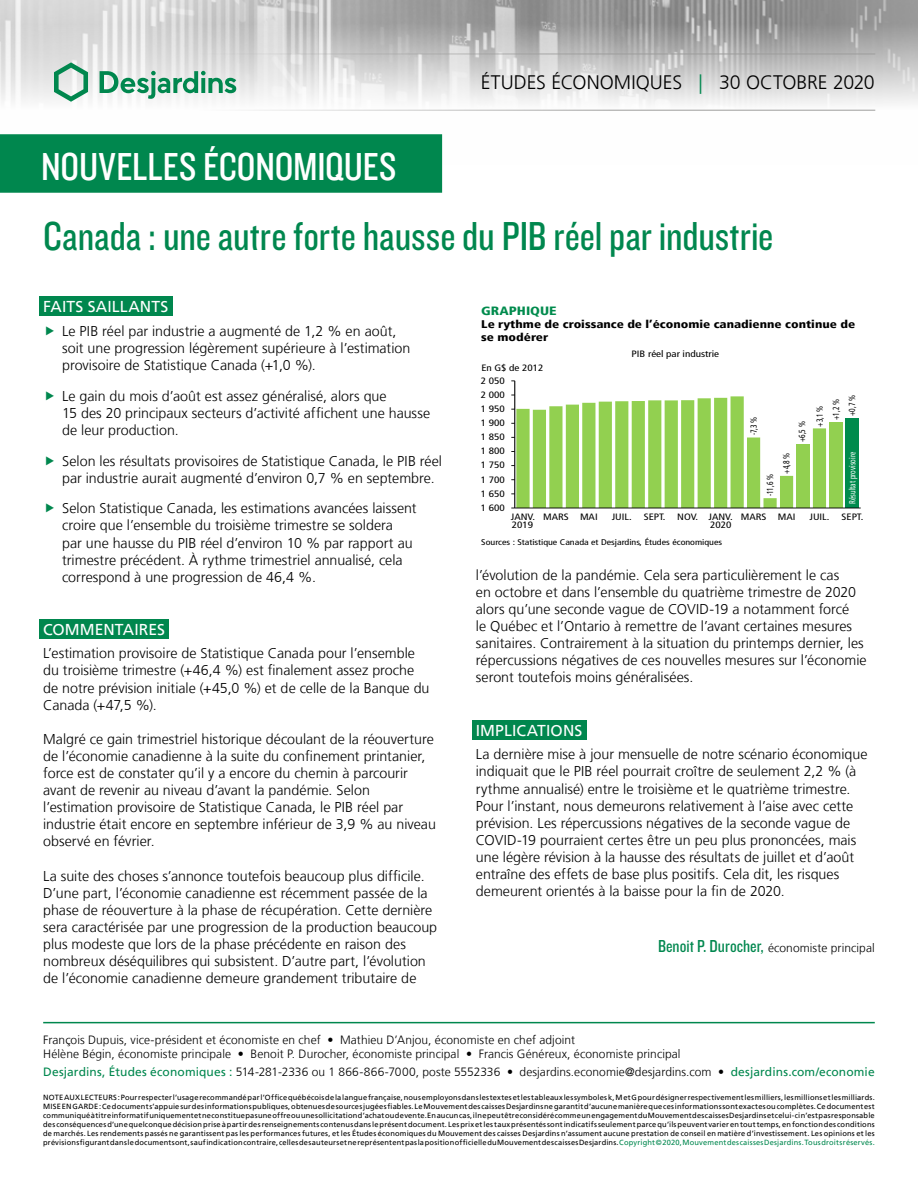
<style>
.page{position:relative;width:918px;height:1188px;background:#fff}
.page>*{position:absolute;margin:0;border:0;box-sizing:border-box;transform-origin:0 0}
.t1{font:42px "Knockout 29 Junior Ltweight";color:#00874e}
.t2{font:40.5px "Knockout 29 Junior Ltweight";color:#fff}
.t3{font:300 19.5px "Frutiger LT";letter-spacing:-.005em;color:#000}
.t4{font:15.75px "Frutiger LT";letter-spacing:.005em;color:#fff}
.t5{font:300 14.25px/17.1px "Frutiger LT";color:#000}
.t6{font:300 12px/14.4px "Frutiger LT";letter-spacing:.005em;color:#000}
.t7{font:900 condensed 12px "Frutiger LT";color:#008b4d;scale:1.2 1}
.t8{font:900 condensed 11.1px/13.2px "Frutiger LT";color:#000;scale:1.2 1}
.t9{font:condensed 9.3px "Frutiger LT";color:#000;scale:1.2 1}
.t10{font:condensed 9.15px "Frutiger LT";color:#000;scale:1.2 1}
.t11{font:condensed 8.85px "Frutiger LT";color:#000;scale:.83 1}
.t12{font:condensed 8.85px "Frutiger LT";color:#fff;scale:.83 1}
.t13{font:condensed 8.25px "Frutiger LT";color:#000;scale:1.2 1}
.t14{font:7.5px/9px "Frutiger LT";letter-spacing:.025em;color:#000;text-align:justify}
.s1{color:#00874e}
.s2{font-family:"Knockout 29 Junior Ltweight";font-weight:400;font-size:18px;color:#00874e}
.s3{font-weight:400;color:#00874e}
</style>
<div class="page">
<img style="left:0;top:0;width:918px;height:164px">
<hr style="left:43px;top:54px;width:832px;height:1px;background:#9d9d9c">
<hr style="left:43px;top:110px;width:832px;height:1px;background:#9d9d9c">
<svg style="left:54px;top:62px;width:34px;height:40px"></svg>
<svg style="left:100px;top:71px;width:136px;height:28px"></svg>
<div style="left:0;top:135px;width:441px;height:57px;background:#00874e"></div>
<div style="left:0;top:134px;width:442px;height:59px;border:2px solid #00874e"></div>
<hr style="left:43px;top:1022px;width:832px;height:1px;background:#00874e">
<div style="left:39px;top:296px;width:133px;height:20px;background:#00874e"></div>
<div style="left:39px;top:619px;width:130px;height:20px;background:#00874e"></div>
<div style="left:472px;top:720px;width:114px;height:20px;background:#00874e"></div>
<div style="left:829px;top:422px;width:14px;height:86px;background:#92d050"></div>
<div style="left:846px;top:418px;width:13px;height:90px;background:#008b4d"></div>
<hr style="left:514px;top:381px;width:1px;height:127px;background:#000">
<svg style="left:511px;top:395px;width:315px;height:114px"></svg>
<hr style="left:515px;top:508px;width:346px;height:1px;background:#000">
<h2 class="t2" style="left:41px;top:140px;width:357px">NOUVELLES ÉCONOMIQUES</h2>
<h3 class="t3" style="left:481px;top:72px;width:395px">ÉTUDES ÉCONOMIQUES <span class="s1">|</span> 30 OCTOBRE 2020</h3>
<h1 class="t1" style="left:43px;top:209px;width:732px">Canada : une autre forte hausse du PIB réel par industrie</h1>
<p class="t4" style="left:43px;top:297px;width:127px">FAITS SAILLANTS</p>
<p class="t5" style="left:62px;top:323px;width:350px">Le PIB réel par industrie a augmenté de 1,2 % en août, soit une progression légèrement supérieure à l’estimation provisoire de Statistique Canada (+1,0 %).</p>
<p class="t5" style="left:62px;top:388px;width:370px">Le gain du mois d’août est assez généralisé, alors que<br>15 des 20 principaux secteurs d’activité affichent une hausse de leur production.</p>
<p class="t5" style="left:62px;top:452px;width:382px">Selon les résultats provisoires de Statistique Canada, le PIB réel par industrie aurait augmenté d’environ 0,7 % en septembre.</p>
<p class="t5" style="left:62px;top:500px;width:356px">Selon Statistique Canada, les estimations avancées laissent croire que l’ensemble du troisième trimestre se soldera<br>par une hausse du PIB réel d’environ 10 % par rapport au trimestre précédent. À rythme trimestriel annualisé, cela correspond à une progression de 46,4 %.</p>
<p class="t4" style="left:43px;top:620px;width:123px">COMMENTAIRES</p>
<p class="t5" style="left:43px;top:645px;width:388px">L’estimation provisoire de Statistique Canada pour l’ensemble du troisième trimestre (+46,4 %) est finalement assez proche de notre prévision initiale (+45,0 %) et de celle de la Banque du Canada (+47,5 %).</p>
<p class="t5" style="left:43px;top:731px;width:394px">Malgré ce gain trimestriel historique découlant de la réouverture de l’économie canadienne à la suite du confinement printanier, force est de constater qu’il y a encore du chemin à parcourir avant de revenir au niveau d’avant la pandémie. Selon l’estimation provisoire de Statistique Canada, le PIB réel par industrie était encore en septembre inférieur de 3,9 % au niveau observé en février.</p>
<p class="t5" style="left:43px;top:867px;width:395px">La suite des choses s’annonce toutefois beaucoup plus difficile.<br>D’une part, l’économie canadienne est récemment passée de la phase de réouverture à la phase de récupération. Cette dernière sera caractérisée par une progression de la production beaucoup plus modeste que lors de la phase précédente en raison des nombreux déséquilibres qui subsistent. D’autre part, l’évolution de l’économie canadienne demeure grandement tributaire de</p>
<p class="t7" style="left:481px;top:303px;width:64px">GRAPHIQUE</p>
<p class="t8" style="left:481px;top:318px;width:313px">Le rythme de croissance de l’économie canadienne continue de se modérer</p>
<p class="t10" style="left:481px;top:363px;width:53px">En G$ de 2012</p>
<p class="t9" style="left:481px;top:375px;width:21px">2 050</p>
<p class="t10" style="left:481px;top:389px;width:21px">2 000</p>
<p class="t10" style="left:481px;top:403px;width:21px">1 950</p>
<p class="t10" style="left:481px;top:418px;width:21px">1 900</p>
<p class="t10" style="left:481px;top:432px;width:21px">1 850</p>
<p class="t10" style="left:481px;top:446px;width:21px">1 800</p>
<p class="t10" style="left:481px;top:460px;width:21px">1 750</p>
<p class="t10" style="left:481px;top:474px;width:21px">1 700</p>
<p class="t9" style="left:481px;top:488px;width:21px">1 650</p>
<p class="t10" style="left:481px;top:502px;width:21px">1 600</p>
<p class="t10" style="left:632px;top:349px;width:74px">PIB réel par industrie</p>
<p class="t11" style="left:749px;top:435px;width:24px;rotate:-90deg">-7,3 %</p>
<p class="t11" style="left:765px;top:496px;width:28px;rotate:-90deg">-11,6 %</p>
<p class="t11" style="left:781px;top:474px;width:27px;rotate:-90deg">+4,8 %</p>
<p class="t11" style="left:797px;top:442px;width:27px;rotate:-90deg">+6,5 %</p>
<p class="t11" style="left:815px;top:427px;width:27px;rotate:-90deg">+3,1 %</p>
<p class="t11" style="left:831px;top:420px;width:27px;rotate:-90deg">+1,2 %</p>
<p class="t11" style="left:847px;top:416px;width:27px;rotate:-90deg">+0,7 %</p>
<p class="t12" style="left:847px;top:504px;width:64px;rotate:-90deg">Résultat provisoire</p>
<p class="t10" style="left:511px;top:511px;width:74px">JANV. MARS MAI</p>
<p class="t10" style="left:612px;top:511px;width:18px">JUIL.</p>
<p class="t10" style="left:644px;top:511px;width:20px">SEPT.</p>
<p class="t10" style="left:677px;top:511px;width:100px">NOV. JANV. MARS MAI</p>
<p class="t10" style="left:810px;top:511px;width:18px">JUIL.</p>
<p class="t10" style="left:842px;top:511px;width:20px">SEPT.</p>
<p class="t10" style="left:512px;top:519px;width:19px">2019</p>
<p class="t10" style="left:710px;top:519px;width:19px">2020</p>
<p class="t13" style="left:481px;top:537px;width:202px">Sources : Statistique Canada et Desjardins, Études économiques</p>
<p class="t5" style="left:476px;top:567px;width:392px">l’évolution de la pandémie. Cela sera particulièrement le cas<br>en octobre et dans l’ensemble du quatrième trimestre de 2020 alors qu’une seconde vague de COVID‑19 a notamment forcé<br>le Québec et l’Ontario à remettre de l’avant certaines mesures sanitaires. Contrairement à la situation du printemps dernier, les répercussions négatives de ces nouvelles mesures sur l’économie seront toutefois moins généralisées.</p>
<p class="t4" style="left:476px;top:721px;width:108px">IMPLICATIONS</p>
<p class="t5" style="left:476px;top:746px;width:393px">La dernière mise à jour mensuelle de notre scénario économique indiquait que le PIB réel pourrait croître de seulement 2,2 % (à rythme annualisé) entre le troisième et le quatrième trimestre.<br>Pour l’instant, nous demeurons relativement à l’aise avec cette prévision. Les répercussions négatives de la seconde vague de COVID‑19 pourraient certes être un peu plus prononcées, mais une légère révision à la hausse des résultats de juillet et d’août entraîne des effets de base plus positifs. Cela dit, les risques demeurent orientés à la baisse pour la fin de 2020.</p>
<p class="t6" style="left:658px;top:941px;width:218px"><span class="s2">Benoit P. Durocher,</span> économiste principal</p>
<p class="t6" style="left:43px;top:1032px;width:639px">François Dupuis, vice-président et économiste en chef • Mathieu D’Anjou, économiste en chef adjoint<br>Hélène Bégin, économiste principale • Benoit P. Durocher, économiste principal • Francis Généreux, économiste principal</p>
<p class="t6" style="left:43px;top:1065px;width:833px"><span class="s3">Desjardins, Études économiques :</span> 514‑281‑2336 ou 1 866‑866‑7000, poste 5552336 • desjardins.economie@desjardins.com • <span class="s3">desjardins.com/economie</span></p>
<p class="t14" style="left:43px;top:1093px;width:833px">NOTE AUX LECTEURS: Pour respecter l’usage recommandé par l’Office québécois de la langue française, nous employons dans les textes et les tableaux les symboles k, M et G pour désigner respectivement les milliers, les millions et les milliards.<br>MISE EN GARDE: Ce document s’appuie sur des informations publiques, obtenues de sources jugées fiables. Le Mouvement des caisses Desjardins ne garantit d’aucune manière que ces informations sont exactes ou complètes. Ce document est communiqué à titre informatif uniquement et ne constitue pas une offre ou une sollicitation d’achat ou de vente. En aucun cas, il ne peut être considéré comme un engagement du Mouvement des caisses Desjardins et celui-ci n’est pas responsable des conséquences d’une quelconque décision prise à partir des renseignements contenus dans le présent document. Les prix et les taux présentés sont indicatifs seulement parce qu’ils peuvent varier en tout temps, en fonction des conditions de marchés. Les rendements passés ne garantissent pas les performances futures, et les Études économiques du Mouvement des caisses Desjardins n’assument aucune prestation de conseil en matière d’investissement. Les opinions et les prévisions figurant dans le document sont, sauf indication contraire, celles des auteurs et ne représentent pas la position officielle du Mouvement des caisses Desjardins. <span class="s1">Copyright©2020, Mouvement des caisses Desjardins. Tous droits réservés.</span></p>
</div>
